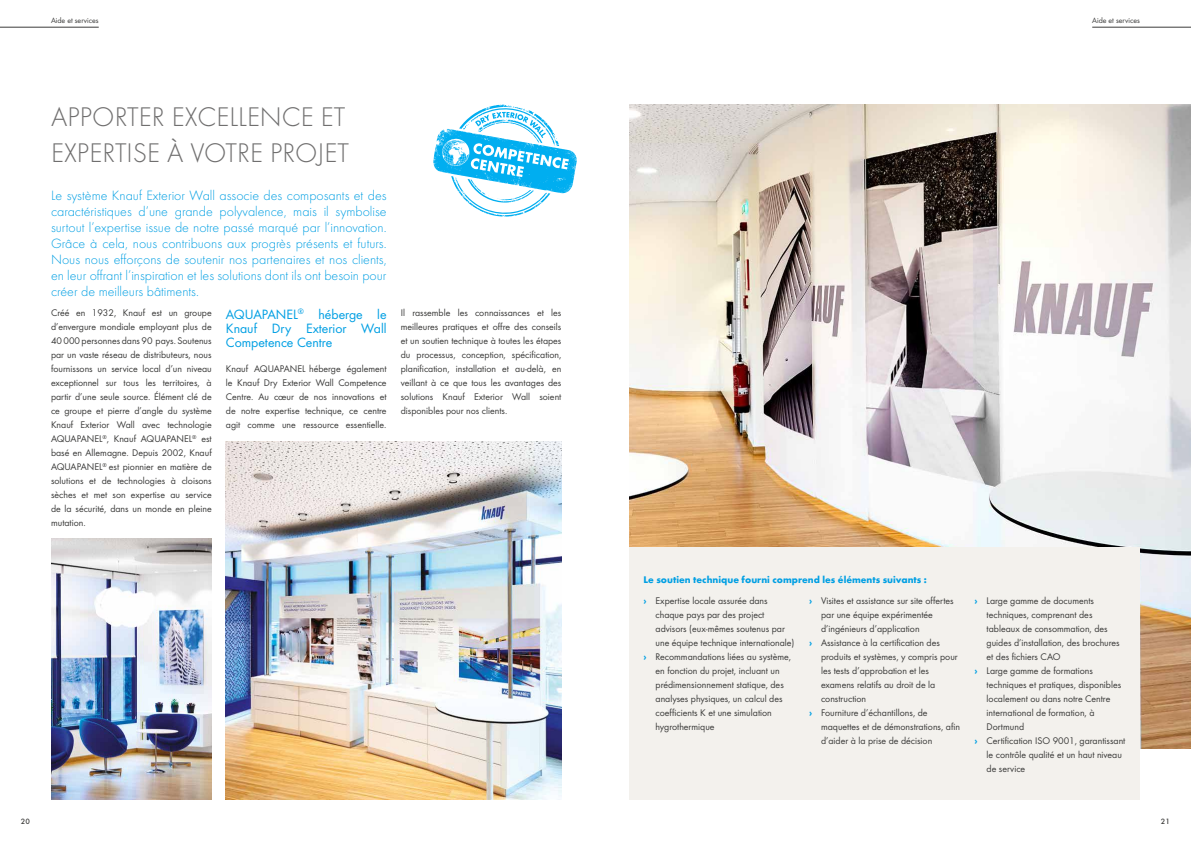
<style>
.page{position:relative;width:1191px;height:842px;background:#fff}
.page>*{position:absolute;margin:0;border:0;box-sizing:border-box;transform-origin:0 0}
.Heading{font:300 28px/36px "Futura";color:#706f6f}
.Intro{font:300 14px/16px "Futura";color:#009fe3;text-align:justify}
.Info_Box_H2_Subhead{font:14px/14px "Futura Boo";color:#009fe3;text-align:justify}
.Running_Text{font:10px/14px "Futura Boo";color:#3c3c3b}
.Info_Boxes_H2{font:700 10px "Futura";color:#009fe3}
.t1{font:8px "Futura Boo";color:#3c3c3b}
.t2{font:500 8px "Futura";color:#3c3c3b}
.s1{font-family:"Futura";font-weight:700;color:#009fe3}
</style>
<div class="page">
<img style="left:51px;top:539px;width:161px;height:260px">
<img style="left:226px;top:442px;width:335px;height:357px">
<img style="left:629px;top:105px;width:562px;height:644px">
<svg style="left:433px;top:105px;width:144px;height:112px"></svg>
<div style="left:629px;top:547px;width:511px;height:252px;background:#f3f1ed"></div>
<hr style="left:1092px;top:27px;width:99px;height:1px;background:#3c3c3b">
<hr style="left:0;top:27px;width:99px;height:1px;background:#3c3c3b">
<p class="t1" style="left:51px;top:16px;width:49px">Aide et services</p>
<p class="t1" style="left:1092px;top:16px;width:49px">Aide et services</p>
<p class="Heading" style="left:51px;top:99px;width:299px">APPORTER EXCELLENCE ET<br>EXPERTISE À VOTRE PROJET</p>
<p class="Intro" style="left:51px;top:188px;width:337px">Le système Knauf Exterior Wall associe des composants et des caractéristiques d’une grande polyvalence, mais il symbolise surtout l’expertise issue de notre passé marqué par l’innovation.<br>Grâce à cela, nous contribuons aux progrès présents et futurs.<br>Nous nous efforçons de soutenir nos partenaires et nos clients, en leur offrant l’inspiration et les solutions dont ils ont besoin pour créer de meilleurs bâtiments.</p>
<p class="Running_Text" style="left:51px;top:305px;width:162px;text-align:justify">Créé en 1932, Knauf est un groupe d’envergure mondiale employant plus de 40 000 personnes dans 90 pays. Soutenus par un vaste réseau de distributeurs, nous fournissons un service local d’un niveau exceptionnel sur tous les territoires, à partir d’une seule source. Élément clé de ce groupe et pierre d’angle du système Knauf Exterior Wall avec technologie AQUAPANEL<sup>®</sup>, Knauf AQUAPANEL<sup>®</sup> est basé en Allemagne. Depuis 2002, Knauf AQUAPANEL<sup>®</sup> est pionnier en matière de solutions et de technologies à cloisons sèches et met son expertise au service de la sécurité, dans un monde en pleine mutation.</p>
<p class="Info_Box_H2_Subhead" style="left:226px;top:307px;width:162px">AQUAPANEL<sup>®</sup> héberge le Knauf Dry Exterior Wall Competence Centre</p>
<p class="Running_Text" style="left:226px;top:362px;width:162px;text-align:justify">Knauf AQUAPANEL héberge également le Knauf Dry Exterior Wall Competence Centre. Au cœur de nos innovations et de notre expertise technique, ce centre agit comme une ressource essentielle.</p>
<p class="Running_Text" style="left:401px;top:305px;width:162px;text-align:justify">Il rassemble les connaissances et les meilleures pratiques et offre des conseils et un soutien technique à toutes les étapes du processus, conception, spécification, planification, installation et au-delà, en veillant à ce que tous les avantages des solutions Knauf Exterior Wall soient disponibles pour nos clients.</p>
<p class="Info_Boxes_H2" style="left:643px;top:574px;width:285px">Le soutien technique fourni comprend les éléments suivants :</p>
<p class="Running_Text" style="left:655px;top:594px;width:140px;text-indent:-12px"><span class="s1">›</span> Expertise locale assurée dans chaque pays par des project advisors (eux-mêmes soutenus par une équipe technique internationale)</p>
<p class="Running_Text" style="left:655px;top:650px;width:137px;text-indent:-12px"><span class="s1">›</span> Recommandations liées au système, en fonction du projet, incluant un prédimensionnement statique, des analyses physiques, un calcul des coefficients K et une simulation hygrothermique</p>
<p class="Running_Text" style="left:821px;top:594px;width:134px;text-indent:-12px"><span class="s1">›</span> Visites et assistance sur site offertes par une équipe expérimentée d’ingénieurs d’application</p>
<p class="Running_Text" style="left:821px;top:636px;width:138px;text-indent:-12px"><span class="s1">›</span> Assistance à la certification des produits et systèmes, y compris pour les tests d’approbation et les examens relatifs au droit de la construction</p>
<p class="Running_Text" style="left:821px;top:706px;width:140px;text-indent:-12px"><span class="s1">›</span> Fourniture d’échantillons, de maquettes et de démonstrations, afin d’aider à la prise de décision</p>
<p class="Running_Text" style="left:986px;top:594px;width:135px;text-indent:-12px"><span class="s1">›</span> Large gamme de documents techniques, comprenant des tableaux de consommation, des guides d’installation, des brochures et des fichiers CAO</p>
<p class="Running_Text" style="left:986px;top:664px;width:136px;text-indent:-12px"><span class="s1">›</span> Large gamme de formations techniques et pratiques, disponibles localement ou dans notre Centre international de formation, à<br>Dortmund</p>
<p class="Running_Text" style="left:986px;top:734px;width:140px;text-indent:-12px"><span class="s1">›</span> Certification ISO 9001, garantissant le contrôle qualité et un haut niveau de service</p>
<p class="t2" style="left:21px;top:816px;width:11px">20</p>
<p class="t2" style="left:1161px;top:816px;width:11px">21</p>
</div>
